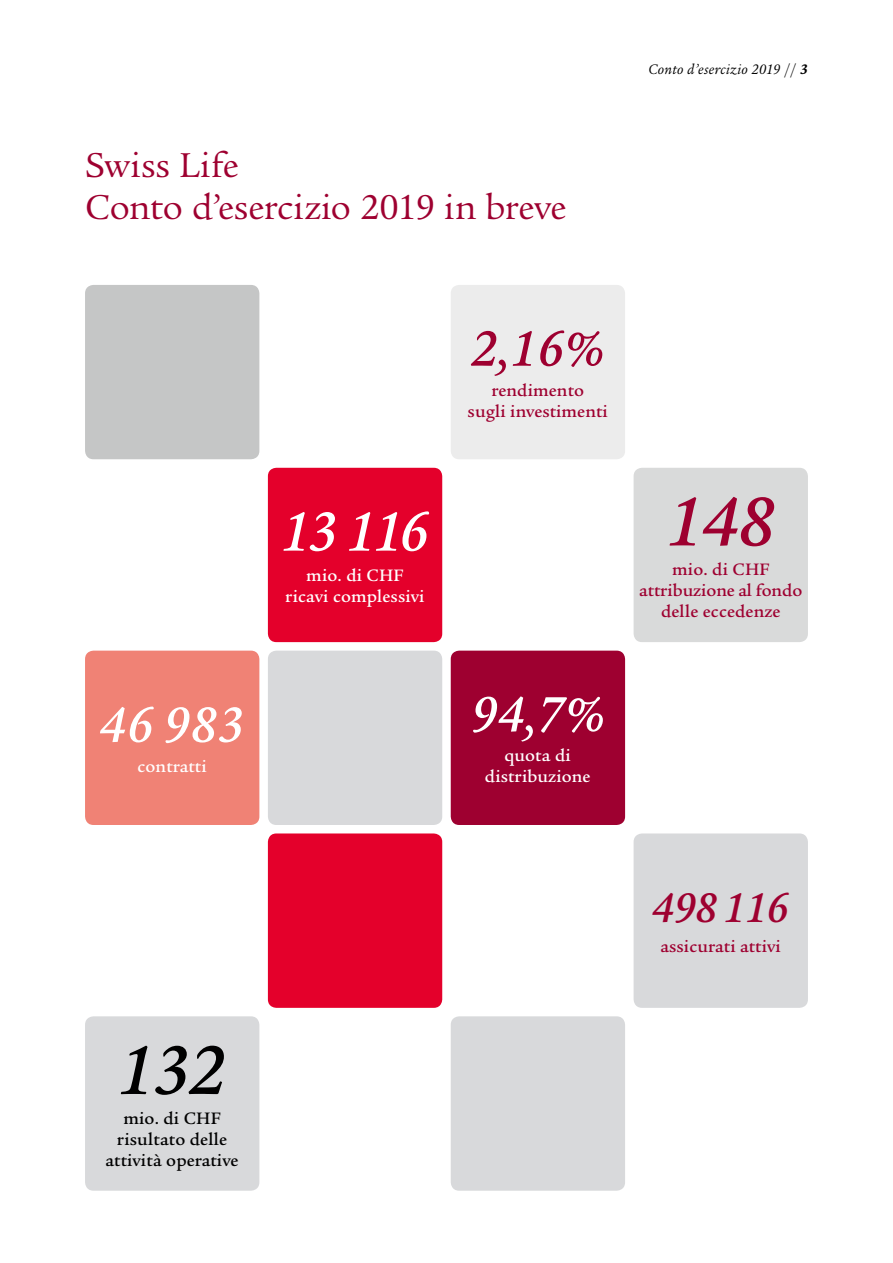
<style>
.page{position:relative;width:893px;height:1263px;background:#fff}
.page>*{position:absolute;margin:0;border:0;box-sizing:border-box;transform-origin:0 0}
.Book_10_13pt_K{font:italic 500 75px "Legacy Serif ITC Pro";color:#9e0030}
.Book_10_13pt_K-2{font:italic 500 75px "Legacy Serif ITC Pro";color:#000}
.Book_10_13pt_K-3{font:italic 500 60px "Legacy Serif ITC Pro";color:#fff}
.Book_10_13pt_K-4{font:italic 500 54px "Legacy Serif ITC Pro";letter-spacing:.005em;color:#fff}
.Book_10_13pt_K-5{font:italic 500 54px "Legacy Serif ITC Pro";color:#9e0030}
.Book_10_13pt_K-6{font:italic 500 45px "Legacy Serif ITC Pro";letter-spacing:-.02em;color:#9e0030}
.Book_25_27pt_K{font:37.5px/42px "Legacy Serif ITC Pro";letter-spacing:-.005em;color:#9e0030}
.Book_10_13pt_K-7{font:500 18px/21px "Legacy Serif ITC Pro";letter-spacing:.005em;color:#9e0030;text-align:center}
.Book_10_13pt_K-8{font:500 18px/21px "Legacy Serif ITC Pro";letter-spacing:.005em;color:#fff;text-align:center}
.Book_10_13pt_K-9{font:500 18px/21px "Legacy Serif ITC Pro";letter-spacing:.005em;color:#000;text-align:center}
.t1{font:italic 15px "Legacy Serif ITC Pro";letter-spacing:.02em;color:#000}
.s1{font-style:normal}
.s2{font-weight:700}
</style>
<div class="page">
<div style="left:85px;top:285px;width:174px;height:174px;background:#c5c6c6;border-radius:8px"></div>
<div style="left:451px;top:285px;width:174px;height:174px;background:#ececec;border-radius:8px"></div>
<div style="left:451px;top:1016px;width:174px;height:175px;background:#d8d9db;border-radius:8px"></div>
<div style="left:268px;top:468px;width:174px;height:174px;background:#e4002b;border-radius:8px"></div>
<div style="left:634px;top:468px;width:174px;height:174px;background:#d9dada;border-radius:8px"></div>
<div style="left:85px;top:651px;width:174px;height:174px;background:#f08275;border-radius:8px"></div>
<div style="left:634px;top:833px;width:174px;height:175px;background:#d8d9db;border-radius:8px"></div>
<div style="left:451px;top:651px;width:174px;height:174px;background:#9e0030;border-radius:8px"></div>
<div style="left:268px;top:833px;width:174px;height:175px;background:#e4002b;border-radius:8px"></div>
<div style="left:268px;top:651px;width:174px;height:174px;background:#d8d9db;border-radius:8px"></div>
<div style="left:85px;top:1016px;width:174px;height:175px;background:#d8d9db;border-radius:8px"></div>
<p class="Book_25_27pt_K" style="left:85px;top:143px;width:483px">Swiss Life<br>Conto d’esercizio 2019 in breve</p>
<p class="t1" style="left:648px;top:60px;width:161px">Conto d’esercizio 2019 <span class="s1">//</span> <span class="s2">3</span></p>
<p class="Book_10_13pt_K-4" style="left:100px;top:691px;width:147px">46 983</p>
<p class="Book_10_13pt_K-8" style="left:137px;top:755px;width:71px">contratti</p>
<p class="Book_10_13pt_K-3" style="left:281px;top:494px;width:150px">13 116</p>
<p class="Book_10_13pt_K-8" style="left:306px;top:564px;width:99px">mio. di CHF</p>
<p class="Book_10_13pt_K-8" style="left:285px;top:585px;width:141px">ricavi complessivi</p>
<p class="Book_10_13pt_K-5" style="left:471px;top:315px;width:134px">2,16%</p>
<p class="Book_10_13pt_K-7" style="left:468px;top:379px;width:142px">rendimento<br>sugli investimenti</p>
<p class="Book_10_13pt_K-4" style="left:471px;top:680px;width:135px">94,7%</p>
<p class="Book_10_13pt_K-8" style="left:485px;top:745px;width:107px">quota di distribuzione</p>
<p class="Book_10_13pt_K" style="left:666px;top:474px;width:111px">148</p>
<p class="Book_10_13pt_K-7" style="left:672px;top:559px;width:99px">mio. di CHF</p>
<p class="Book_10_13pt_K-7" style="left:639px;top:580px;width:165px">attribuzione al fondo delle eccedenze</p>
<p class="Book_10_13pt_K-2" style="left:117px;top:1023px;width:111px">132</p>
<p class="Book_10_13pt_K-9" style="left:123px;top:1108px;width:99px">mio. di CHF</p>
<p class="Book_10_13pt_K-9" style="left:106px;top:1129px;width:134px">risultato delle attività operative</p>
<p class="Book_10_13pt_K-6" style="left:652px;top:879px;width:138px">498 116</p>
<p class="Book_10_13pt_K-7" style="left:660px;top:935px;width:122px">assicurati attivi</p>
</div>
